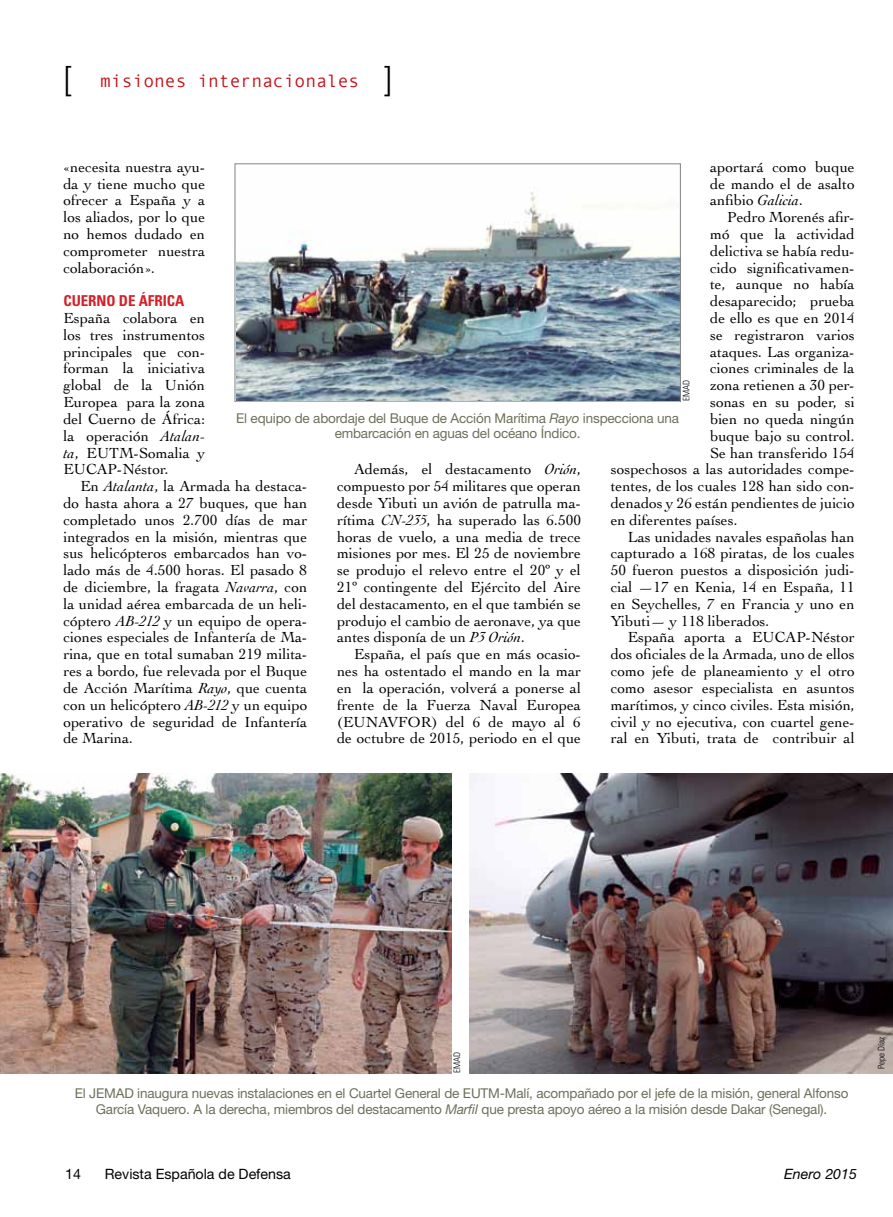
<style>
.page{position:relative;width:893px;height:1217px;background:#fff}
.page>*{position:absolute;margin:0;border:0;box-sizing:border-box;transform-origin:0 0}
.t1{font:300 33px "Helvetica Neue";color:#000}
.t2{font:18px "Monotypecom";color:#c4141b}
.t3{font:15.3px/16.8px "Cochin";color:#000;text-align:justify}
.t4{font:700 condensed 15px "Univers";letter-spacing:-.005em;color:#d22229}
.t5{font:14.25px "Helvetica Neue";color:#000}
.t6{font:italic 14.25px "Helvetica Neue";color:#000}
.t7{font:13.5px/15.8px "Helvetica Neue";letter-spacing:-.01em;color:#6e6f5a;text-align:center}
.t8{font:300 condensed 9px "Univers";letter-spacing:-.005em;color:#000}
.s1{font-family:"Helvetica Neue";font-weight:300;font-size:33px;color:#000}
.s2{font-style:italic}
</style>
<div class="page">
<img style="left:0;top:773px;width:452px;height:299px">
<img style="left:470px;top:773px;width:423px;height:299px">
<img style="left:237px;top:192px;width:441px;height:207px">
<div style="left:235px;top:164px;width:445px;height:237px;border:1px solid #808284"></div>
<h1 class="t1" style="left:63px;top:58px;width:9px">[</h1>
<p class="t2" style="left:100px;top:71px;width:294px">misiones internacionales <span class="s1">]</span></p>
<p class="t3" style="left:710px;top:158px;width:146px">aportará como buque de mando el de asalto anfibio <span class="s2">Galicia</span>.</p>
<p class="t3" style="left:727px;top:208px;width:129px">Pedro Morenés afir-</p>
<p class="t3" style="left:710px;top:225px;width:146px">mó que la actividad</p>
<p class="t3" style="left:710px;top:242px;width:146px">delictiva se había redu-</p>
<p class="t3" style="left:710px;top:258px;width:146px">cido significativamen-</p>
<p class="t3" style="left:710px;top:275px;width:146px">te, aunque no había</p>
<p class="t3" style="left:710px;top:292px;width:146px">desaparecido; prueba</p>
<p class="t3" style="left:710px;top:309px;width:146px">de ello es que en 2014</p>
<p class="t3" style="left:710px;top:326px;width:146px">se registraron varios</p>
<p class="t3" style="left:710px;top:342px;width:146px">ataques. Las organiza-</p>
<p class="t3" style="left:710px;top:359px;width:146px">ciones criminales de la</p>
<p class="t3" style="left:710px;top:376px;width:146px">zona retienen a 30 per-</p>
<p class="t3" style="left:710px;top:393px;width:146px">sonas en su poder, si</p>
<p class="t3" style="left:710px;top:410px;width:146px">bien no queda ningún</p>
<p class="t3" style="left:710px;top:426px;width:146px">buque bajo su control.</p>
<p class="t3" style="left:710px;top:443px;width:146px">Se han transferido 154</p>
<p class="t3" style="left:611px;top:460px;width:245px">sospechosos a las autoridades compe-</p>
<p class="t3" style="left:611px;top:477px;width:245px">tentes, de los cuales 128 han sido con-</p>
<p class="t3" style="left:611px;top:494px;width:245px">denados y 26 están pendientes de juicio</p>
<p class="t3" style="left:611px;top:510px;width:128px">en diferentes países.</p>
<p class="t3" style="left:628px;top:527px;width:228px">Las unidades navales españolas han</p>
<p class="t3" style="left:611px;top:544px;width:245px">capturado a 168 piratas, de los cuales</p>
<p class="t3" style="left:611px;top:561px;width:245px">50 fueron puestos a disposición judi-</p>
<p class="t3" style="left:611px;top:578px;width:245px">cial —17 en Kenia, 14 en España, 11</p>
<p class="t3" style="left:611px;top:594px;width:245px">en Seychelles, 7 en Francia y uno en</p>
<p class="t3" style="left:611px;top:611px;width:160px">Yibuti— y 118 liberados.</p>
<p class="t3" style="left:628px;top:628px;width:228px">España aporta a EUCAP-Néstor</p>
<p class="t3" style="left:611px;top:645px;width:245px">dos oficiales de la Armada, uno de ellos</p>
<p class="t3" style="left:611px;top:662px;width:245px">como jefe de planeamiento y el otro</p>
<p class="t3" style="left:611px;top:678px;width:245px">como asesor especialista en asuntos</p>
<p class="t3" style="left:611px;top:695px;width:245px">marítimos, y cinco civiles. Esta misión,</p>
<p class="t3" style="left:611px;top:712px;width:245px">civil y no ejecutiva, con cuartel gene-</p>
<p class="t3" style="left:611px;top:729px;width:245px">ral en Yibuti, trata de contribuir al</p>
<p class="t3" style="left:63px;top:158px;width:143px">«necesita nuestra ayu&shy;da y tiene mucho que ofrecer a España y a los aliados, por lo que no hemos dudado en comprometer nuestra colaboración».</p>
<p class="t4" style="left:63px;top:291px;width:123px">CUERNO DE ÁFRICA</p>
<p class="t3" style="left:63px;top:309px;width:143px">España colabora en los tres instrumentos principales que con&shy;forman la iniciativa global de la Unión Europea para la zona del Cuerno de África: la operación <span class="s2">Atalan&shy;ta</span>, EUTM-Somalia y EUCAP-Néstor.</p>
<p class="t3" style="left:63px;top:477px;width:245px;text-indent:17px">En <span class="s2">Atalanta</span>, la Armada ha destaca&shy;do hasta ahora a 27 buques, que han completado unos 2.700 días de mar integrados en la misión, mientras que sus helicópteros embarcados han vo&shy;lado más de 4.500 horas. El pasado 8 de diciembre, la fragata <span class="s2">Navarra</span>, con la unidad aérea embarcada de un heli&shy;cóptero <span class="s2">AB-212</span> y un equipo de opera&shy;ciones especiales de Infantería de Ma&shy;rina, que en total sumaban 219 milita&shy;res a bordo, fue relevada por el Buque de Acción Marítima <span class="s2">Rayo</span>, que cuenta con un helicóptero <span class="s2">AB-212</span> y un equipo operativo de seguridad de Infantería de Marina.</p>
<p class="t8" style="left:681px;top:401px;width:22px;rotate:-90deg">EMAD</p>
<p class="t7" style="left:236px;top:409px;width:445px">El equipo de abordaje del Buque de Acción Marítima <span class="s2">Rayo</span> inspecciona una embarcación en aguas del océano Índico.</p>
<p class="t3" style="left:337px;top:460px;width:245px;text-indent:17px">Además, el destacamento <span class="s2">Orión</span>, compuesto por 54 militares que operan desde Yibuti un avión de patrulla ma&shy;rítima <span class="s2">CN-235</span>, ha superado las 6.500 horas de vuelo, a una media de trece misiones por mes. El 25 de noviembre se produjo el relevo entre el 20º y el 21º contingente del Ejército del Aire del destacamento, en el que también se produjo el cambio de aeronave, ya que antes disponía de un <span class="s2">P3 Orión</span>.</p>
<p class="t3" style="left:337px;top:645px;width:245px;text-indent:17px">España, el país que en más ocasio&shy;nes ha ostentado el mando en la mar en la operación, volverá a ponerse al frente de la Fuerza Naval Europea (EUNAVFOR) del 6 de mayo al 6 de octubre de 2015, periodo en el que</p>
<p class="t8" style="left:451px;top:1072px;width:22px;rotate:-90deg">EMAD</p>
<p class="t7" style="left:75px;top:1084px;width:775px">El JEMAD inaugura nuevas instalaciones en el Cuartel General de EUTM-Malí, acompañado por el jefe de la misión, general Alfonso<br>García Vaquero. A la derecha, miembros del destacamento <span class="s2">Marfil</span> que presta apoyo aéreo a la misión desde Dakar (Senegal).</p>
<p class="t5" style="left:65px;top:1164px;width:17px">14</p>
<p class="t5" style="left:105px;top:1164px;width:188px">Revista Española de Defensa</p>
<p class="t6" style="left:784px;top:1164px;width:74px">Enero 2015</p>
<p class="t8" style="left:876px;top:1068px;width:33px;rotate:-90deg">Pepe Díaz</p>
</div>
